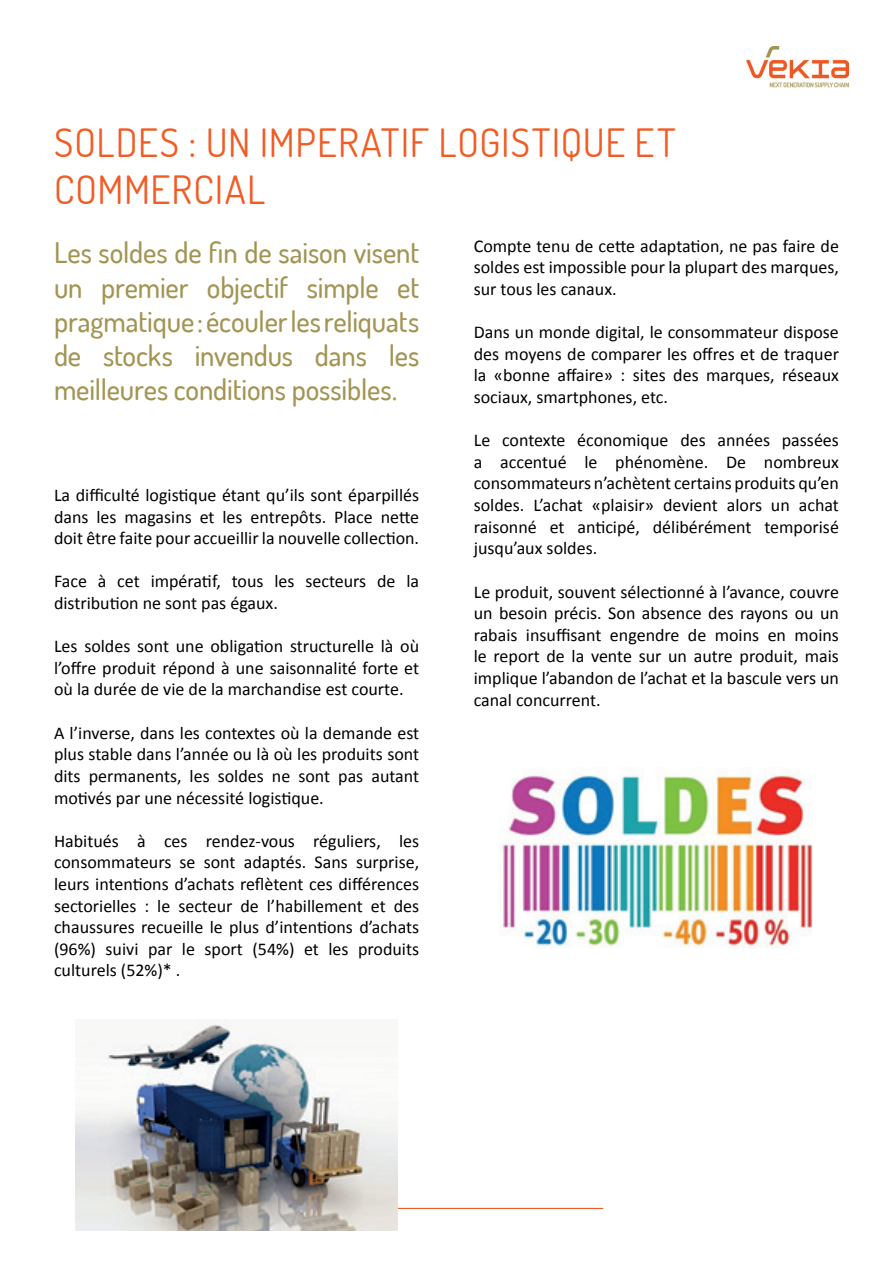
<style>
.page{position:relative;width:893px;height:1263px;background:#fff}
.page>*{position:absolute;margin:0;border:0;box-sizing:border-box;transform-origin:0 0}
.t1{font:39px/46.8px "Dosis";letter-spacing:.025em;color:#f15b24}
.t2{font:500 28.5px/34.2px "Dosis";letter-spacing:-.005em;color:#a29453;text-align:justify}
.t3{font:18px/21.6px "Calibri";color:#000001;text-align:justify}
</style>
<div class="page">
<hr style="left:290px;top:1208px;width:313px;height:1px;background:#f15b24">
<img style="left:747px;top:47px;width:101px;height:40px">
<img style="left:75px;top:1020px;width:323px;height:210px">
<img style="left:501px;top:773px;width:312px;height:175px">
<h1 class="t1" style="left:54px;top:118px;width:623px">SOLDES : UN IMPERATIF LOGISTIQUE ET<br>COMMERCIAL</h1>
<p class="t3" style="left:474px;top:235px;width:367px">Compte tenu de cette adaptation, ne pas faire de soldes est impossible pour la plupart des marques, sur tous les canaux.</p>
<p class="t3" style="left:474px;top:322px;width:367px">Dans un monde digital, le consommateur dispose des moyens de comparer les offres et de traquer la «bonne affaire» : sites des marques, réseaux sociaux, smartphones, etc.</p>
<p class="t3" style="left:474px;top:430px;width:367px">Le contexte économique des années passées a accentué le phénomène. De nombreux consommateurs n’achètent certains produits qu’en soldes. L’achat «plaisir» devient alors un achat raisonné et anticipé, délibérément temporisé jusqu’aux soldes.</p>
<p class="t3" style="left:474px;top:581px;width:367px">Le produit, souvent sélectionné à l’avance, couvre un besoin précis. Son absence des rayons ou un rabais insuffisant engendre de moins en moins le report de la vente sur un autre produit, mais implique l’abandon de l’achat et la bascule vers un canal concurrent.</p>
<h2 class="t2" style="left:54px;top:235px;width:367px">Les soldes de fin de saison visent un premier objectif simple et pragmatique : écouler les reliquats de stocks invendus dans les meilleures conditions possibles.</h2>
<p class="t3" style="left:54px;top:484px;width:367px">La difficulté logistique étant qu’ils sont éparpillés dans les magasins et les entrepôts. Place nette doit être faite pour accueillir la nouvelle collection.</p>
<p class="t3" style="left:54px;top:571px;width:367px">Face à cet impératif, tous les secteurs de la distribution ne sont pas égaux.</p>
<p class="t3" style="left:54px;top:635px;width:367px">Les soldes sont une obligation structurelle là où l’offre produit répond à une saisonnalité forte et où la durée de vie de la marchandise est courte.</p>
<p class="t3" style="left:54px;top:722px;width:367px">A l’inverse, dans les contextes où la demande est plus stable dans l’année ou là où les produits sont dits permanents, les soldes ne sont pas autant motivés par une nécessité logistique.</p>
<p class="t3" style="left:54px;top:830px;width:367px">Habitués à ces rendez-vous réguliers, les consommateurs se sont adaptés. Sans surprise, leurs intentions d’achats reflètent ces différences sectorielles : le secteur de l’habillement et des chaussures recueille le plus d’intentions d’achats (96%) suivi par le sport (54%) et les produits culturels (52%)* .</p>
</div>
